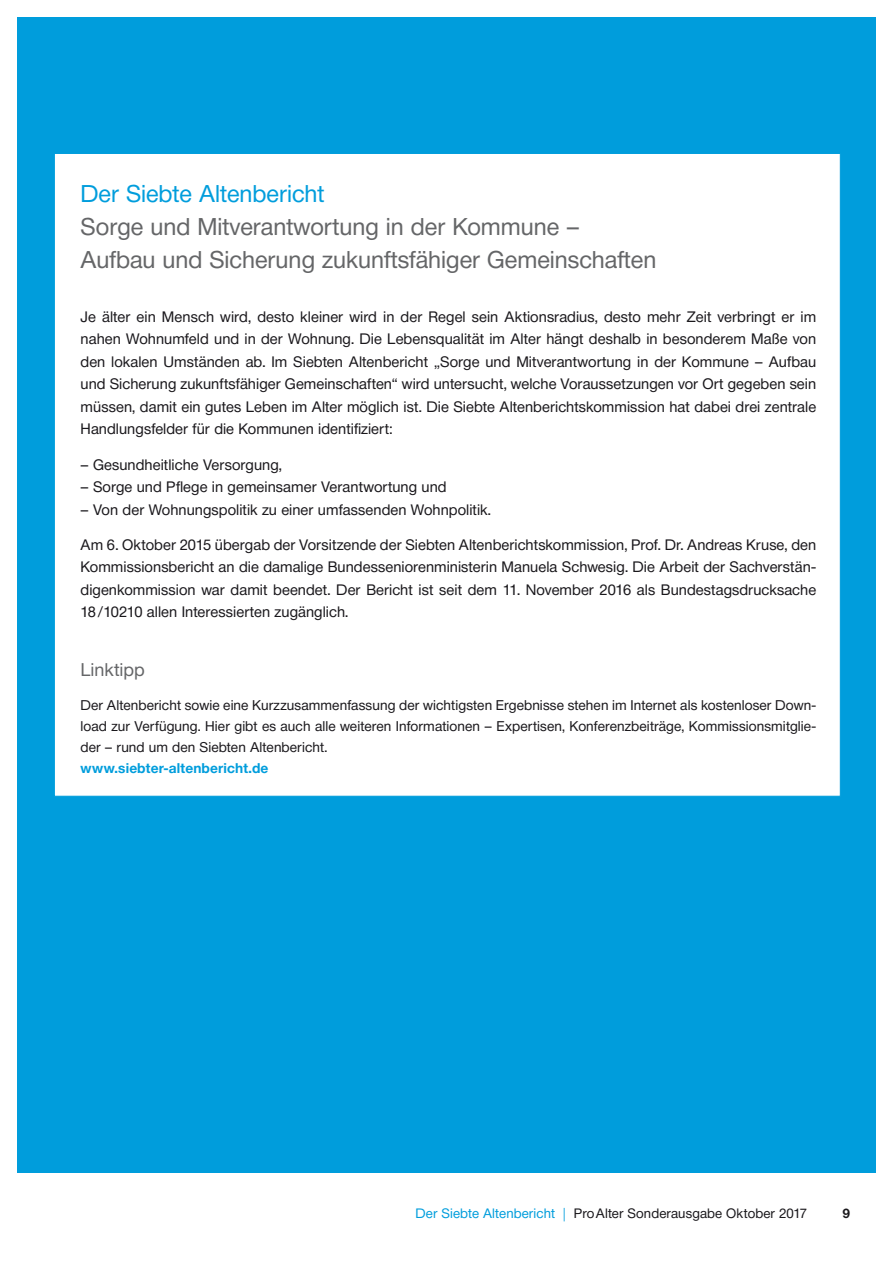
<style>
.page{position:relative;width:893px;height:1263px;background:#fff}
.page>*{position:absolute;margin:0;border:0;box-sizing:border-box;transform-origin:0 0}
.t1{font:24px/33px "Neue Helvetica BQ";color:#656668}
.t2{font:24px "Neue Helvetica BQ";color:#009ddc}
.t3{font:18px "Helvetica Neue";letter-spacing:-.005em;color:#656668}
.t4{font:15px/22.5px "Neue Helvetica BQ";letter-spacing:.005em;color:#1a181c;text-align:justify}
.t5{font:13.95px/21px "Neue Helvetica BQ";letter-spacing:.005em;color:#1a181c;text-align:justify}
.t6{font:700 13.95px "Neue Helvetica BQ";letter-spacing:.01em;color:#009ddc}
.t7{font:13.5px "Neue Helvetica BQ";letter-spacing:.01em;color:#1a181c}
.t8{font:700 13.5px "Neue Helvetica BQ";color:#1a181c}
.s1{color:#009ddc}
</style>
<div class="page">
<div style="left:17px;top:17px;width:859px;height:1155px;background:#009ddc"></div>
<div style="left:54px;top:153px;width:787px;height:643px;background:#fff;border:1px solid #009ddc"></div>
<p class="t2" style="left:81px;top:178px;width:246px">Der Siebte Altenbericht</p>
<h2 class="t1" style="left:81px;top:210px;width:577px">Sorge und Mitverantwortung in der Kommune –<br>Aufbau und Sicherung zukunftsfähiger Gemeinschaften</h2>
<p class="t4" style="left:81px;top:305px;width:737px">Je älter ein Mensch wird, desto kleiner wird in der Regel sein Aktionsradius, desto mehr Zeit verbringt er im nahen Wohnumfeld und in der Wohnung. Die Lebensqualität im Alter hängt deshalb in besonderem Maße von den lokalen Umständen ab. Im Siebten Altenbericht „Sorge und Mitverantwortung in der Kommune – Aufbau und Sicherung zukunftsfähiger Gemeinschaften“ wird untersucht, welche Voraussetzungen vor Ort gegeben sein müssen, damit ein gutes Leben im Alter möglich ist. Die Siebte Altenberichtskommission hat dabei drei zentrale Handlungsfelder für die Kommunen identifiziert:</p>
<p class="t4" style="left:81px;top:453px;width:203px">– Gesundheitliche Versorgung,</p>
<p class="t4" style="left:81px;top:475px;width:368px">– Sorge und Pflege in gemeinsamer Verantwortung und</p>
<p class="t4" style="left:81px;top:498px;width:412px">– Von der Wohnungspolitik zu einer umfassenden Wohnpolitik.</p>
<p class="t4" style="left:81px;top:533px;width:737px">Am 6. Oktober 2015 übergab der Vorsitzende der Siebten Altenberichtskommission, Prof. Dr. Andreas Kruse, den Kommissionsbericht an die damalige Bundesseniorenministerin Manuela Schwesig. Die Arbeit der Sachverstän&shy;digenkommission war damit beendet. Der Bericht ist seit dem 11. November 2016 als Bundestagsdrucksache 18/10210 allen Interessierten zugänglich.</p>
<p class="t3" style="left:81px;top:658px;width:66px">Linktipp</p>
<p class="t5" style="left:81px;top:695px;width:737px">Der Altenbericht sowie eine Kurzzusammenfassung der wichtigsten Ergebnisse stehen im Internet als kostenloser Down&shy;load zur Verfügung. Hier gibt es auch alle weiteren Informationen – Expertisen, Konferenzbeiträge, Kommissionsmitglie&shy;der – rund um den Siebten Altenbericht.</p>
<p class="t6" style="left:81px;top:759px;width:189px">www.siebter-altenbericht.de</p>
<p class="t7" style="left:415px;top:1205px;width:393px"><span class="s1">Der Siebte Altenbericht |</span> ProAlter Sonderausgabe Oktober 2017</p>
<p class="t8" style="left:843px;top:1205px;width:9px">9</p>
</div>
